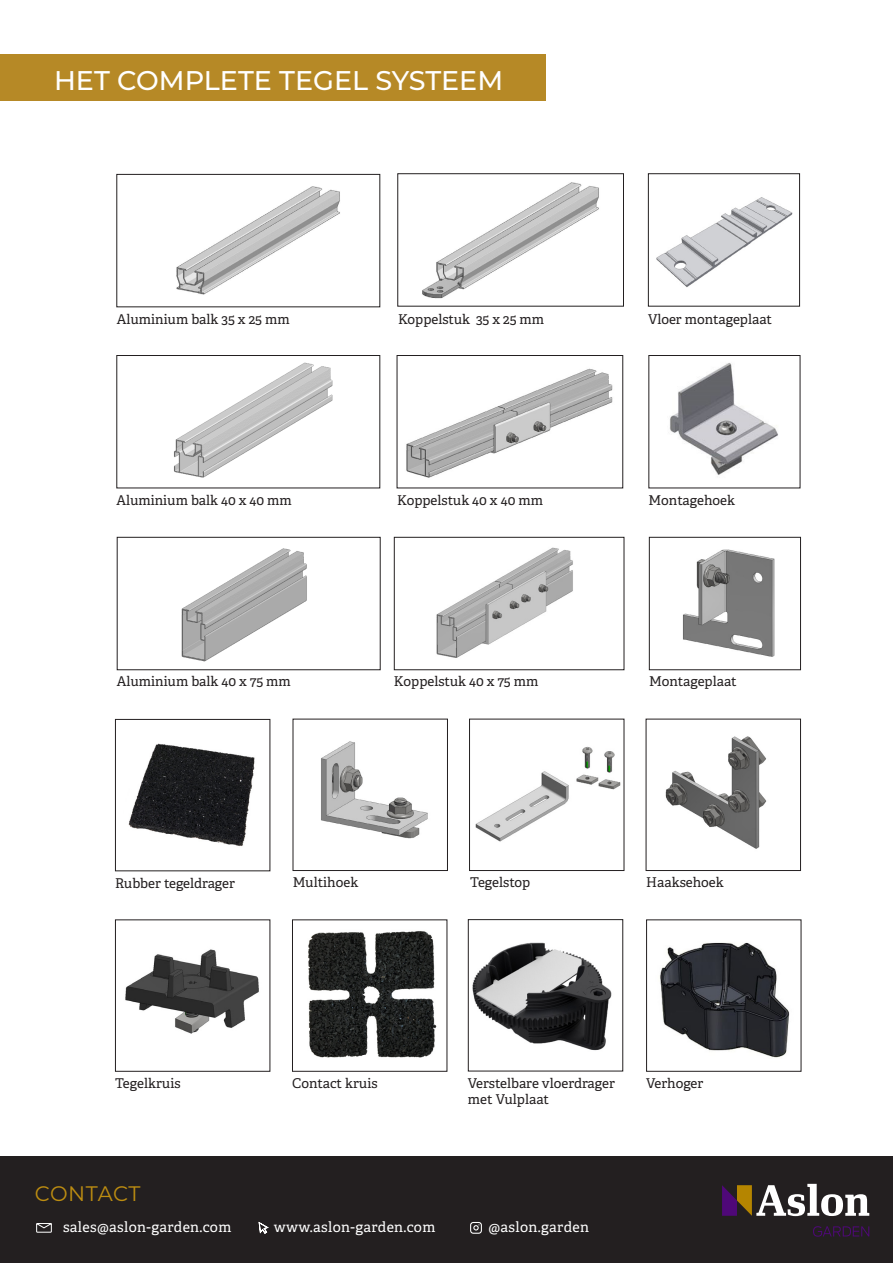
<style>
.page{position:relative;width:893px;height:1263px;background:#fff}
.page>*{position:absolute;margin:0;border:0;box-sizing:border-box;transform-origin:0 0}
.t1{font:500 27px "Montserrat";color:#fff}
.t2{font:21px "Montserrat";letter-spacing:.015em;color:#bd8d11}
.t3{font:14.25px "Adelle";letter-spacing:.025em;color:#fff}
.t4{font:13.5px/16.2px "Adelle";color:#231f20}
</style>
<div class="page">
<div style="left:0;top:54px;width:545px;height:47px;background:#b68926"></div>
<div style="left:0;top:1156px;width:893px;height:107px;background:#231f20"></div>
<svg style="left:470px;top:1222px;width:12px;height:12px"></svg>
<svg style="left:36px;top:1223px;width:16px;height:10px"></svg>
<svg style="left:258px;top:1221px;width:11px;height:13px"></svg>
<svg style="left:722px;top:1184px;width:147px;height:32px"></svg>
<svg style="left:813px;top:1226px;width:56px;height:10px"></svg>
<img style="left:176px;top:186px;width:164px;height:109px">
<div style="left:116px;top:174px;width:264px;height:133px;border:1px solid #231f20"></div>
<img style="left:406px;top:368px;width:207px;height:110px">
<div style="left:397px;top:355px;width:226px;height:133px;border:1px solid #231f20"></div>
<img style="left:436px;top:547px;width:137px;height:111px">
<div style="left:394px;top:537px;width:230px;height:133px;border:1px solid #231f20"></div>
<img style="left:665px;top:736px;width:102px;height:113px">
<div style="left:646px;top:719px;width:155px;height:152px;border:1px solid #231f20"></div>
<img style="left:321px;top:741px;width:107px;height:98px">
<div style="left:293px;top:719px;width:155px;height:152px;border:1px solid #231f20"></div>
<img style="left:475px;top:746px;width:146px;height:96px">
<div style="left:469px;top:719px;width:155px;height:152px;border:1px solid #231f20"></div>
<img style="left:422px;top:182px;width:177px;height:117px">
<div style="left:397px;top:173px;width:227px;height:133px;border:1px solid #231f20"></div>
<img style="left:174px;top:362px;width:159px;height:116px">
<div style="left:116px;top:355px;width:264px;height:133px;border:1px solid #231f20"></div>
<img style="left:181px;top:548px;width:126px;height:114px">
<div style="left:117px;top:537px;width:264px;height:133px;border:1px solid #231f20"></div>
<img style="left:656px;top:197px;width:137px;height:90px">
<div style="left:648px;top:173px;width:152px;height:133px;border:1px solid #231f20"></div>
<img style="left:669px;top:363px;width:109px;height:112px">
<img style="left:683px;top:549px;width:92px;height:108px">
<div style="left:649px;top:537px;width:152px;height:133px;border:1px solid #231f20"></div>
<img style="left:660px;top:942px;width:130px;height:116px">
<img style="left:308px;top:931px;width:129px;height:127px">
<img style="left:128px;top:743px;width:127px;height:104px">
<div style="left:115px;top:719px;width:155px;height:152px;border:1px solid #231f20"></div>
<img style="left:125px;top:949px;width:134px;height:85px">
<img style="left:472px;top:942px;width:140px;height:109px">
<div style="left:468px;top:919px;width:155px;height:152px;border:1px solid #231f20"></div>
<p class="t1" style="left:54px;top:61px;width:451px">HET COMPLETE TEGEL SYSTEEM</p>
<p class="t4" style="left:117px;top:311px;width:174px">Aluminium balk 35 x 25 mm</p>
<p class="t4" style="left:116px;top:492px;width:177px">Aluminium balk 40 x 40 mm</p>
<p class="t4" style="left:398px;top:311px;width:148px">Koppelstuk 35 x 25 mm</p>
<p class="t4" style="left:648px;top:311px;width:126px">Vloer montageplaat</p>
<p class="t4" style="left:397px;top:492px;width:147px">Koppelstuk 40 x 40 mm</p>
<p class="t4" style="left:648px;top:492px;width:88px">Montagehoek</p>
<p class="t4" style="left:117px;top:674px;width:176px">Aluminium balk 40 x 75 mm</p>
<p class="t4" style="left:649px;top:673px;width:89px">Montageplaat</p>
<p class="t4" style="left:394px;top:674px;width:146px">Koppelstuk 40 x 75 mm</p>
<p class="t4" style="left:115px;top:875px;width:121px">Rubber tegeldrager</p>
<p class="t4" style="left:293px;top:874px;width:67px">Multihoek</p>
<p class="t4" style="left:470px;top:874px;width:62px">Tegelstop</p>
<p class="t4" style="left:646px;top:874px;width:79px">Haaksehoek</p>
<p class="t4" style="left:468px;top:1075px;width:148px">Verstelbare vloerdrager met Vulplaat</p>
<p class="t4" style="left:115px;top:1075px;width:67px">Tegelkruis</p>
<p class="t4" style="left:646px;top:1075px;width:59px">Verhoger</p>
<p class="t4" style="left:292px;top:1075px;width:87px">Contact kruis</p>
<p class="t2" style="left:35px;top:1179px;width:107px">CONTACT</p>
<p class="t3" style="left:63px;top:1218px;width:170px">sales@aslon-garden.com</p>
<p class="t3" style="left:274px;top:1218px;width:163px">www.aslon-garden.com</p>
<p class="t3" style="left:489px;top:1218px;width:102px">@aslon.garden</p>
</div>
